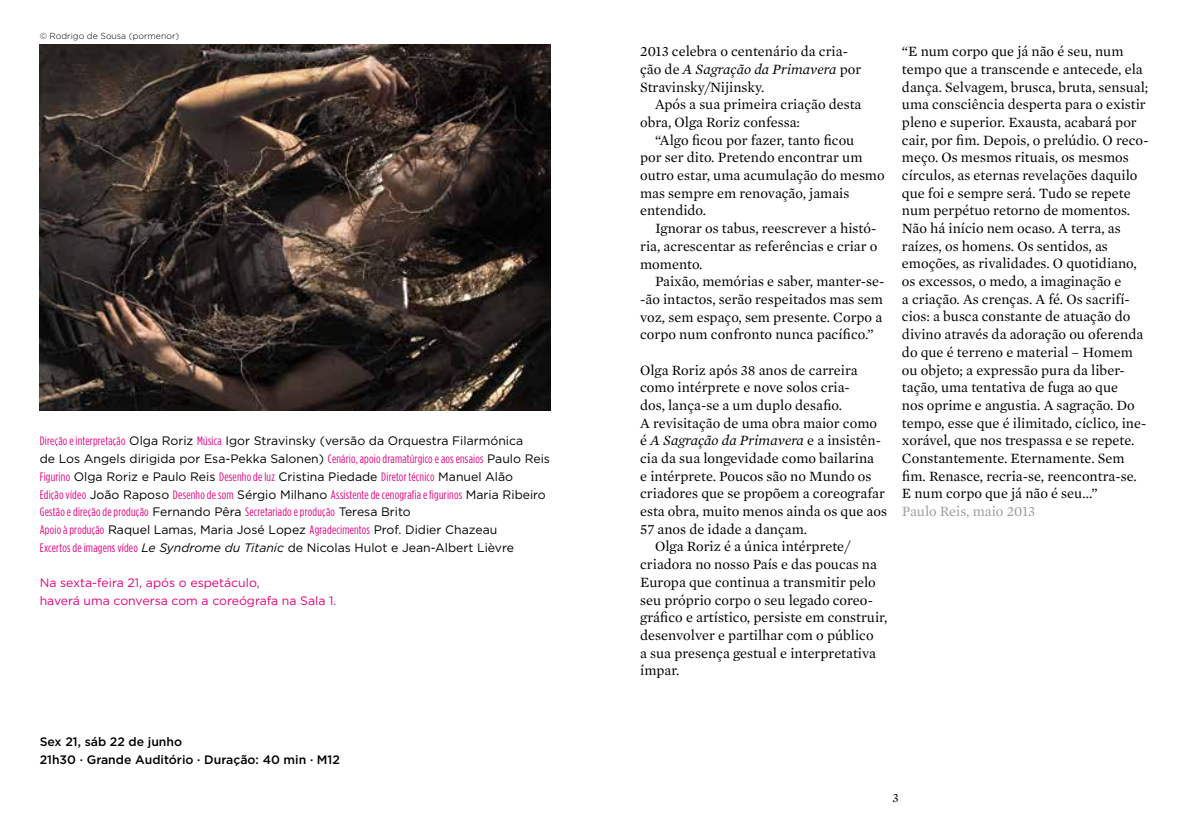
<style>
.page{position:relative;width:1191px;height:829px;background:#fff}
.page>*{position:absolute;margin:0;border:0;box-sizing:border-box;transform-origin:0 0}
.t1{font:14.35px/17.7px "Mercury Text G1";color:#000}
.t2{font:italic 14.35px "Mercury Text G1";color:#000}
.t3{font:14.35px "Mercury Text G1";color:#9d9d9c}
.t4{font:12.6px "Mercury Text G1";color:#000}
.t5{font:12.25px/17.7px "Gotham";color:#000}
.t6{font:12.25px/17.7px "Gotham Condensed";letter-spacing:.02em;color:#e6007d}
.t7{font:12.25px/17.7px "Gotham";color:#e6007d}
.t8{font:500 12.25px/17.7px "Gotham";color:#000}
.t9{font:300 8.75px "Gotham";color:#000}
.s1{font-family:"Gotham Condensed";color:#e6007d}
.s2{font-family:"Gotham";color:#000}
.s3{font-style:italic}
.s4{font-style:normal}
</style>
<div class="page">
<img style="left:40px;top:45px;width:511px;height:365px">
<p class="t9" style="left:40px;top:31px;width:141px">© Rodrigo de Sousa (pormenor)</p>
<p class="t5" style="left:40px;top:432px;width:512px"><span class="s1">Direção e interpretação</span> Olga Roriz <span class="s1">Música</span> Igor Stravinsky (versão da Orquestra Filarmónica<br>de Los Angels dirigida por Esa-Pekka Salonen) <span class="s1">Cenário, apoio dramatúrgico e aos ensaios</span> Paulo Reis<br><span class="s1">Figurino</span> Olga Roriz e Paulo Reis <span class="s1">Desenho de luz</span> Cristina Piedade <span class="s1">Diretor técnico</span> Manuel Alão</p>
<p class="t6" style="left:40px;top:485px;width:508px">Edição vídeo <span class="s2">João Raposo</span> Desenho de som <span class="s2">Sérgio Milhano</span> Assistente de cenografia e figurinos <span class="s2">Maria Ribeiro<br></span>Gestão e direção de produção <span class="s2">Fernando Pêra</span> Secretariado e produção <span class="s2">Teresa Brito</span></p>
<p class="t5" style="left:40px;top:520px;width:476px"><span class="s1">Apoio à produção</span> Raquel Lamas, Maria José Lopez <span class="s1">Agradecimentos</span> Prof. Didier Chazeau<br><span class="s1">Excertos de imagens vídeo</span> <span class="s3">Le Syndrome du Titanic</span> de Nicolas Hulot e Jean-Albert Lièvre</p>
<p class="t7" style="left:40px;top:573px;width:298px">Na sexta-feira 21, após o espetáculo,<br>haverá uma conversa com a coreógrafa na Sala 1.</p>
<p class="t8" style="left:40px;top:732px;width:302px">Sex 21, sáb 22 de junho<br>21h30 · Grande Auditório · Duração: 40 min · M12</p>
<p class="t1" style="left:640px;top:42px;width:222px">2013 celebra o centenário da cria&shy;ção de <span class="s3">A Sagração da Primavera</span> por<br>Stravinsky/Nijinsky.</p>
<p class="t1" style="left:640px;top:95px;width:223px;text-indent:15px">Após a sua primeira criação desta obra, Olga Roriz confessa:</p>
<p class="t1" style="left:640px;top:130px;width:246px;text-indent:15px">“Algo ficou por fazer, tanto ficou<br>por ser dito. Pretendo encontrar um outro estar, uma acumulação do mesmo mas sempre em renovação, jamais entendido.</p>
<p class="t1" style="left:640px;top:219px;width:239px;text-align:justify;text-indent:15px">Ignorar os tabus, reescrever a histó&shy;ria, acrescentar as referências e criar o momento.</p>
<p class="t1" style="left:640px;top:272px;width:246px;text-indent:15px">Paixão, memórias e saber, manter-se--ão intactos, serão respeitados mas sem voz, sem espaço, sem presente. Corpo a corpo num confronto nunca pacífico.”</p>
<p class="t1" style="left:640px;top:360px;width:219px">Olga Roriz após 38 anos de carreira</p>
<p class="t1" style="left:640px;top:378px;width:211px">como intérprete e nove solos cria-</p>
<p class="t1" style="left:640px;top:395px;width:203px">dos, lança-se a um duplo desafio.</p>
<p class="t1" style="left:640px;top:413px;width:238px">A revisitação de uma obra maior como</p>
<p class="t2" style="left:640px;top:430px;width:242px"><span class="s4">é</span> A Sagração da Primavera <span class="s4">e a insistên-</span></p>
<p class="t1" style="left:640px;top:448px;width:235px">cia da sua longevidade como bailarina</p>
<p class="t1" style="left:640px;top:466px;width:233px">e intérprete. Poucos são no Mundo os</p>
<p class="t1" style="left:640px;top:484px;width:246px">criadores que se propõem a coreografar</p>
<p class="t1" style="left:640px;top:501px;width:248px">esta obra, muito menos ainda os que aos</p>
<p class="t1" style="left:640px;top:519px;width:168px">57 anos de idade a dançam.</p>
<p class="t1" style="left:655px;top:537px;width:197px">Olga Roriz é a única intérprete/</p>
<p class="t1" style="left:640px;top:554px;width:238px">criadora no nosso País e das poucas na</p>
<p class="t1" style="left:640px;top:572px;width:237px">Europa que continua a transmitir pelo</p>
<p class="t1" style="left:640px;top:590px;width:234px">seu próprio corpo o seu legado coreo-</p>
<p class="t1" style="left:640px;top:607px;width:249px">gráfico e artístico, persiste em construir,</p>
<p class="t1" style="left:640px;top:625px;width:235px">desenvolver e partilhar com o público</p>
<p class="t1" style="left:640px;top:643px;width:237px">a sua presença gestual e interpretativa</p>
<p class="t1" style="left:640px;top:660px;width:41px">ímpar.</p>
<p class="t1" style="left:902px;top:42px;width:248px">“E num corpo que já não é seu, num tempo que a transcende e antecede, ela dança. Selvagem, brusca, bruta, sensual; uma consciência desperta para o existir pleno e superior. Exausta, acabará por cair, por fim. Depois, o prelúdio. O reco&shy;meço. Os mesmos rituais, os mesmos círculos, as eternas revelações daquilo que foi e sempre será. Tudo se repete num perpétuo retorno de momentos.<br>Não há início nem ocaso. A terra, as raízes, os homens. Os sentidos, as emoções, as rivalidades. O quotidiano, os excessos, o medo, a imaginação e<br>a criação. As crenças. A fé. Os sacrifí&shy;cios: a busca constante de atuação do divino através da adoração ou oferenda do que é terreno e material – Homem ou objeto; a expressão pura da liber&shy;tação, uma tentativa de fuga ao que<br>nos oprime e angustia. A sagração. Do tempo, esse que é ilimitado, cíclico, ine&shy;xorável, que nos trespassa e se repete.<br>Constantemente. Eternamente. Sem fim. Renasce, recria-se, reencontra-se.<br>E num corpo que já não é seu...”</p>
<p class="t3" style="left:902px;top:501px;width:135px">Paulo Reis, maio 2013</p>
<p class="t4" style="left:892px;top:788px;width:8px">3</p>
</div>
